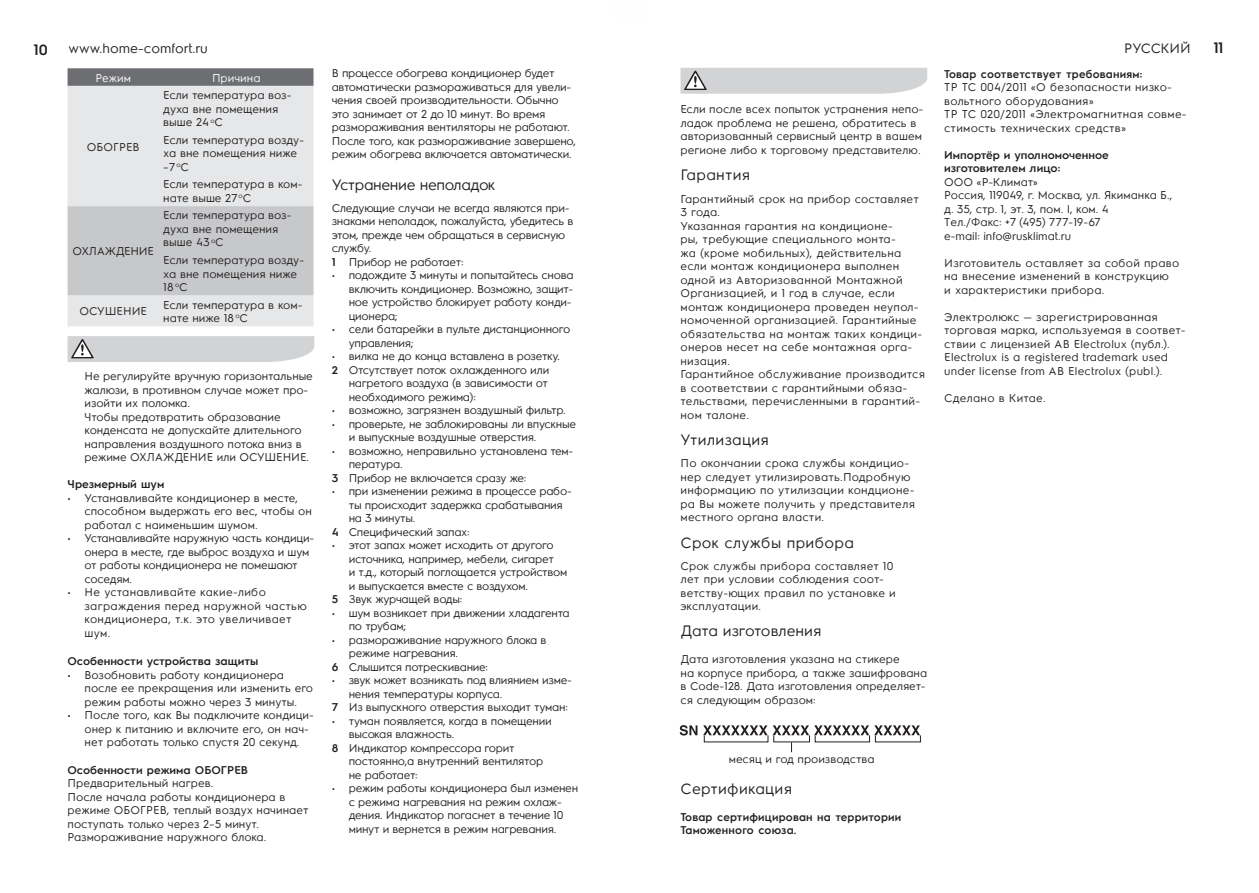
<style>
.page{position:relative;width:1259px;height:893px;background:#fff}
.page>*{position:absolute;margin:0;border:0;box-sizing:border-box;transform-origin:0 0}
.t1{font:15px "Electrolux Sans C";letter-spacing:.02em;color:#231f20}
.t2{font:15px "Electrolux Sans C";letter-spacing:-.025em;color:#231f20}
.t3{font:15px "Electrolux Sans C";color:#231f20}
.t4{font:600 15px "Electrolux Sans C";color:#231f20}
.t5{font:13.5px "Electrolux Sans C";color:#231f20}
.t6{font:11.25px/13.5px "Electrolux Sans C";letter-spacing:-.01em;color:#231f20}
.t7{font:11.25px/13.5px "Electrolux Sans C";letter-spacing:.02em;color:#231f20}
.t8{font:600 11.25px/13.5px "Electrolux Sans C";color:#231f20}
.t9{font:11.25px/13.8px "Electrolux Sans C";letter-spacing:.025em;color:#231f20}
.t10{font:600 11.25px/13.5px "Electrolux Sans C";letter-spacing:.02em;color:#231f20}
.t11{font:11.25px "Electrolux Sans C";color:#fff}
.s1{font-weight:600}
</style>
<div class="page">
<svg style="left:68px;top:68px;width:245px;height:18px"></svg>
<div style="left:68px;top:86px;width:245px;height:240px;background:#e6e7e8"></div>
<div style="left:68px;top:206px;width:245px;height:89px;background:#c7c8ca"></div>
<svg style="left:68px;top:336px;width:246px;height:26px"></svg>
<svg style="left:680px;top:68px;width:247px;height:26px"></svg>
<svg style="left:680px;top:725px;width:240px;height:10px"></svg>
<h1 class="t4" style="left:33px;top:44px;width:16px">10</h1>
<p class="t5" style="left:69px;top:41px;width:141px">www.home-comfort.ru</p>
<p class="t5" style="left:1124px;top:39px;width:68px">РУССКИЙ</p>
<h1 class="t4" style="left:1213px;top:43px;width:12px">11</h1>
<p class="t11" style="left:95px;top:70px;width:37px">Режим</p>
<p class="t11" style="left:212px;top:70px;width:50px">Причина</p>
<p class="t6" style="left:332px;top:66px;width:246px">В процессе обогрева кондиционер будет автоматически размораживаться для увели&shy;чения своей производительности. Обычно это занимает от 2 до 10 минут. Во время размораживания вентиляторы не работают.<br>После того, как размораживание завершено, режим обогрева включается автоматически.</p>
<h1 class="t2" style="left:332px;top:174px;width:165px">Устранение неполадок</h1>
<p class="t6" style="left:332px;top:200px;width:243px">Следующие случаи не всегда являются при&shy;знаками неполадок, пожалуйста, убедитесь в этом, прежде чем обращаться в сервисную службу.<br><span class="s1">1</span> Прибор не работает:</p>
<p class="t6" style="left:349px;top:268px;width:226px;text-indent:-17px">• подождите 3 минуты и попытайтесь снова включить кондиционер. Возможно, защит&shy;ное устройство блокирует работу конди&shy;ционера;</p>
<p class="t6" style="left:349px;top:322px;width:223px;text-indent:-17px">• сели батарейки в пульте дистанционного управления;</p>
<p class="t6" style="left:332px;top:349px;width:230px">• вилка не до конца вставлена в розетку.</p>
<p class="t6" style="left:332px;top:362px;width:219px"><span class="s1">2</span> Отсутствует поток охлажденного или</p>
<p class="t6" style="left:349px;top:376px;width:201px">нагретого воздуха (в зависимости от</p>
<p class="t6" style="left:349px;top:389px;width:129px">необходимого режима):</p>
<p class="t6" style="left:332px;top:403px;width:236px">• возможно, загрязнен воздушный фильтр.</p>
<p class="t6" style="left:349px;top:416px;width:229px;text-indent:-17px">• проверьте, не заблокированы ли впускные и выпускные воздушные отверстия.</p>
<p class="t6" style="left:332px;top:443px;width:243px">• возможно, неправильно установлена тем-</p>
<p class="t6" style="left:349px;top:457px;width:55px">пература.</p>
<p class="t6" style="left:332px;top:470px;width:196px"><span class="s1">3</span> Прибор не включается сразу же:</p>
<p class="t6" style="left:332px;top:484px;width:242px">• при изменении режима в процессе рабо-</p>
<p class="t6" style="left:349px;top:497px;width:216px">ты происходит задержка срабатывания</p>
<p class="t6" style="left:349px;top:511px;width:68px">на 3 минуты.</p>
<p class="t6" style="left:332px;top:524px;width:139px"><span class="s1">4</span> Специфический запах:</p>
<p class="t6" style="left:332px;top:538px;width:223px">• этот запах может исходить от другого</p>
<p class="t6" style="left:349px;top:551px;width:207px">источника, например, мебели, сигарет</p>
<p class="t6" style="left:349px;top:565px;width:220px">и т.д., который поглощается устройством</p>
<p class="t6" style="left:349px;top:578px;width:181px">и выпускается вместе с воздухом.</p>
<p class="t6" style="left:332px;top:592px;width:132px"><span class="s1">5</span> Звук журчащей воды:</p>
<p class="t6" style="left:349px;top:605px;width:222px;text-indent:-17px">• шум возникает при движении хладагента по трубам;</p>
<p class="t6" style="left:332px;top:632px;width:216px">• размораживание наружного блока в</p>
<p class="t6" style="left:349px;top:646px;width:111px">режиме нагревания.</p>
<p class="t6" style="left:332px;top:659px;width:158px"><span class="s1">6</span> Слышится потрескивание:</p>
<p class="t6" style="left:332px;top:673px;width:242px">• звук может возникать под влиянием изме-</p>
<p class="t6" style="left:349px;top:686px;width:155px">нения температуры корпуса.</p>
<p class="t6" style="left:332px;top:700px;width:238px"><span class="s1">7</span> Из выпускного отверстия выходит туман:</p>
<p class="t6" style="left:332px;top:713px;width:221px">• туман появляется, когда в помещении</p>
<p class="t6" style="left:349px;top:727px;width:107px">высокая влажность.</p>
<p class="t6" style="left:332px;top:740px;width:184px"><span class="s1">8</span> Индикатор компрессора горит</p>
<p class="t6" style="left:349px;top:754px;width:196px">постоянно,а внутренний вентилятор</p>
<p class="t6" style="left:349px;top:767px;width:71px">не работает:</p>
<p class="t6" style="left:332px;top:781px;width:248px;text-align:center">• режим работы кондиционера был изменен с режима нагревания на режим охлаж&shy;дения. Индикатор погаснет в течение 10 минут и вернется в режим нагревания.</p>
<p class="t10" style="left:944px;top:66px;width:199px">Товар соответствует требованиям:</p>
<p class="t7" style="left:944px;top:80px;width:244px">ТР ТС 004/2011 «О безопасности низко&shy;вольтного оборудования»<br>ТР ТС 020/2011 «Электромагнитная совме&shy;стимость технических средств»</p>
<p class="t8" style="left:944px;top:147px;width:166px">Импортёр и уполномоченное изготовителем лицо:</p>
<p class="t6" style="left:944px;top:174px;width:229px">ООО «Р-Климат»<br>Россия, 119049, г. Москва, ул. Якиманка Б., д. 35, стр. 1, эт. 3, пом. I, ком. 4<br>Тел./Факс: +7 (495) 777-19-67<br>e-mail: info@rusklimat.ru</p>
<p class="t7" style="left:944px;top:255px;width:236px">Изготовитель оставляет за собой право на внесение изменений в конструкцию<br>и характеристики прибора.</p>
<p class="t7" style="left:944px;top:309px;width:243px">Электролюкс — зарегистрированная торговая марка, используемая в соответ&shy;ствии с лицензией AB Electrolux (публ.).<br>Electrolux is a registered trademark used under license from AB Electrolux (publ.).</p>
<p class="t7" style="left:944px;top:390px;width:103px">Сделано в Китае.</p>
<p class="t6" style="left:163px;top:88px;width:130px">Если температура воз&shy;духа вне помещения выше 24 <sup>о</sup>С</p>
<p class="t6" style="left:163px;top:132px;width:142px">Если температура возду&shy;ха вне помещения ниже –7 <sup>о</sup>С</p>
<p class="t6" style="left:163px;top:177px;width:141px">Если температура в ком&shy;нате выше 27 <sup>о</sup>С</p>
<p class="t6" style="left:680px;top:102px;width:244px">Если после всех попыток устранения непо&shy;ладок проблема не решена, обратитесь в авторизованный сервисный центр в вашем регионе либо к торговому представителю.</p>
<h1 class="t1" style="left:680px;top:165px;width:71px">Гарантия</h1>
<p class="t7" style="left:680px;top:191px;width:246px">Гарантийный срок на прибор составляет<br>3 года.<br>Указанная гарантия на кондиционе-<br>ры, требующие специального монта-<br>жа (кроме мобильных), действительна если монтаж кондиционера выполнен одной из Авторизованной Монтажной<br>Организацией, и 1 год в случае, если монтаж кондиционера проведен неупол&shy;номоченной организацией. Гарантийные обязательства на монтаж таких кондици&shy;онеров несет на себе монтажная орга&shy;низация.<br>Гарантийное обслуживание производится в соответствии с гарантийными обяза&shy;тельствами, перечисленными в гарантий&shy;ном талоне.</p>
<h1 class="t1" style="left:680px;top:429px;width:90px">Утилизация</h1>
<p class="t7" style="left:680px;top:456px;width:236px">По окон ча нии сро ка служ бы кон ди ци о&shy;нер сле ду ет ути ли зи ро вать.По дроб ную ин фор ма цию по ути ли за ции кондционе&shy;ра Вы мо же те по лу чить у пред ста ви те ля ме ст но го ор га на вла с ти.</p>
<h1 class="t1" style="left:680px;top:532px;width:175px">Срок службы прибора</h1>
<p class="t7" style="left:680px;top:558px;width:217px">Срок службы прибора составляет 10 лет при условии соблюдения соот&shy;ветству-ющих правил по установке и эксплуатации.</p>
<h1 class="t3" style="left:680px;top:620px;width:142px">Дата изготовления</h1>
<p class="t6" style="left:680px;top:652px;width:248px">Дата изготовления указана на стикере<br>на корпусе прибора, а также зашифрована в Code-128. Дата изготовления определяет&shy;ся следующим образом:</p>
<p class="t6" style="left:87px;top:139px;width:54px">ОБОГРЕВ</p>
<p class="t6" style="left:163px;top:208px;width:130px">Если температура воз&shy;духа вне помещения выше 43 <sup>о</sup>С</p>
<p class="t6" style="left:163px;top:253px;width:142px">Если температура возду&shy;ха вне помещения ниже<br>18 <sup>о</sup>С</p>
<p class="t6" style="left:72px;top:244px;width:83px">ОХЛАЖДЕНИЕ</p>
<p class="t6" style="left:79px;top:304px;width:69px">ОСУШЕНИЕ</p>
<p class="t6" style="left:163px;top:297px;width:141px">Если температура в ком&shy;нате ниже 18 <sup>о</sup>С</p>
<p class="t6" style="left:85px;top:369px;width:230px">Не регулируйте вручную горизонтальные жалюзи, в противном случае может про&shy;изойти их поломка.<br>Чтобы предотвратить образование конденсата не допускайте длительного направления воздушного потока вниз в режиме ОХЛАЖДЕНИЕ или ОСУШЕНИЕ.</p>
<p class="t8" style="left:68px;top:477px;width:98px">Чрезмерный шум</p>
<p class="t6" style="left:85px;top:490px;width:229px;text-indent:-17px">• Устанавливайте кондиционер в месте, способном выдержать его вес, чтобы он работал с наименьшим шумом.</p>
<p class="t6" style="left:85px;top:531px;width:231px;text-indent:-17px">• Устанавливайте наружную часть кондици&shy;онера в месте, где выброс воздуха и шум от работы кондиционера не помешают соседям.</p>
<p class="t9" style="left:85px;top:584px;width:224px;text-indent:-17px">• Не устанавливайте какие-либо заграждения перед наружной частью кондиционера, т.к. это увеличивает шум.</p>
<p class="t8" style="left:68px;top:654px;width:192px">Особенности устройства защиты</p>
<p class="t6" style="left:85px;top:667px;width:230px;text-indent:-17px">• Возобновить работу кондиционера после ее прекращения или изменить его режим работы можно через 3 минуты.</p>
<p class="t6" style="left:85px;top:708px;width:231px;text-indent:-17px">• После того, как Вы подключите кондици&shy;онер к питанию и включите его, он нач&shy;нет работать только спустя 20 секунд.</p>
<p class="t8" style="left:68px;top:762px;width:182px">Особенности режима ОБОГРЕВ</p>
<p class="t6" style="left:68px;top:776px;width:242px">Предварительный нагрев.<br>После начала работы кондиционера в режиме ОБОГРЕВ, теплый воздух начинает поступать только через 2–5 минут.<br>Размораживание наружного блока.</p>
<p class="t6" style="left:729px;top:752px;width:147px">месяц и год производства</p>
<h1 class="t1" style="left:680px;top:778px;width:113px">Сертификация</h1>
<p class="t10" style="left:680px;top:809px;width:222px">Товар сертифицирован на территории<br>Таможенного союза.</p>
</div>
